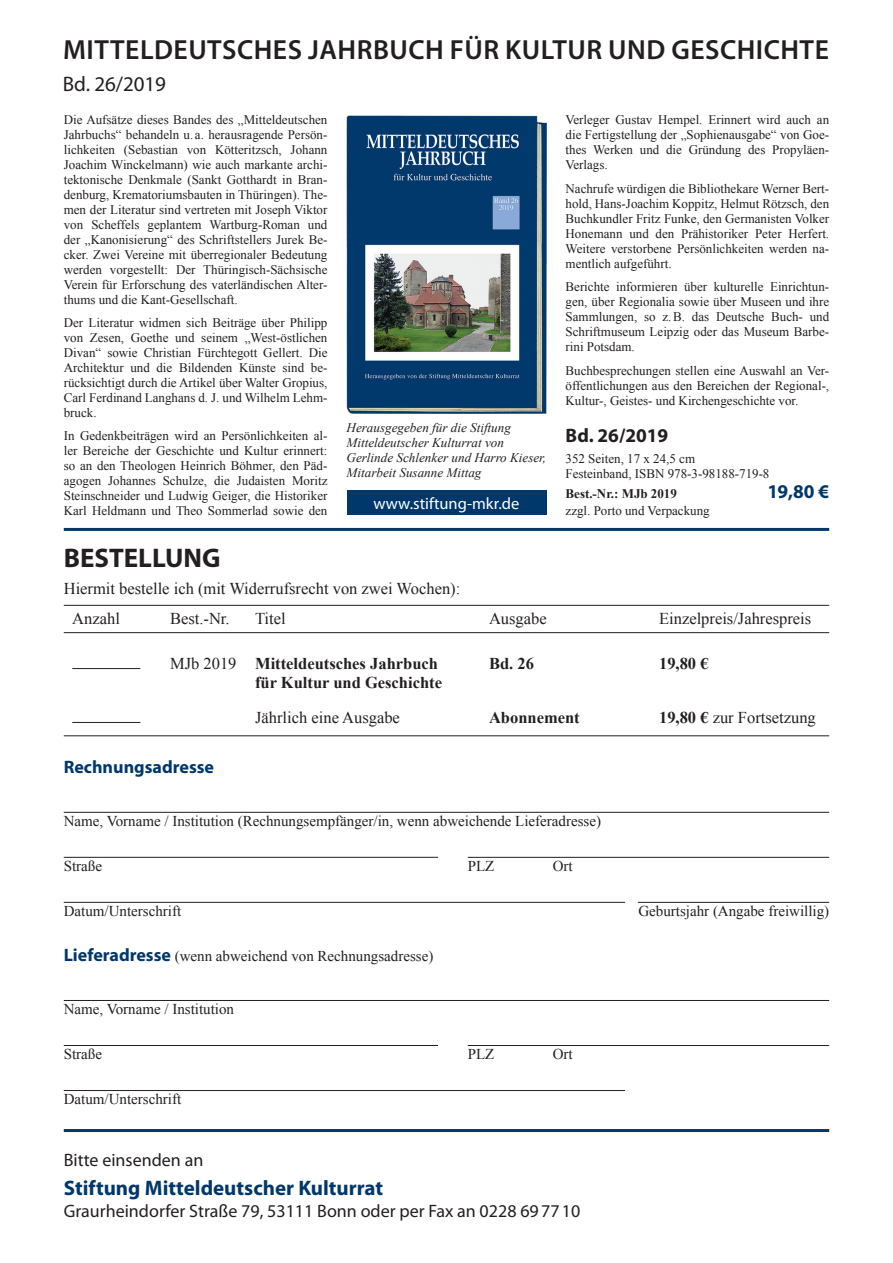
<style>
.page{position:relative;width:893px;height:1263px;background:#fff}
.page>*{position:absolute;margin:0;border:0;box-sizing:border-box;transform-origin:0 0}
.t1{font:600 27.75px "Myriad Pro";letter-spacing:.015em;color:#231f20}
.t2{font:700 27px "Myriad Pro";color:#231f20}
.t3{font:700 21px "Myriad Pro";color:#01386b}
.t4{font:21px "Myriad Pro";color:#231f20}
.t5{font:700 19.5px "Myriad Pro";color:#231f20}
.t6{font:700 19.5px "Myriad Pro";color:#01386b}
.t7{font:18px "Myriad Pro";color:#231f20}
.t8{font:700 18px "Myriad Pro";color:#01386b}
.t9{font:16.5px/30.2px "Times New Roman";color:#231f20}
.t10{font:700 16.5px "Times New Roman";color:#231f20}
.t11{font:16.5px "Myriad Pro";color:#fff}
.t12{font:15px "Times New Roman";color:#231f20}
.t13{font:13.2px/15px "Times New Roman";color:#231f20;text-align:justify}
.t14{font:italic 13.2px/15px "Times New Roman";color:#231f20}
.t15{font:700 13.2px "Times New Roman";color:#231f20}
.s1{font-weight:400}
.s2{font-family:"Times New Roman Euro"}
.s3{font-weight:700}
.s4{font-family:"Times New Roman Euro";font-weight:700}
.s5{font-family:"Myriad Pro";font-weight:700;font-size:18px;color:#01386b}
</style>
<div class="page">
<div style="left:347px;top:490px;width:199px;height:24px;background:#01386b"></div>
<img style="left:347px;top:116px;width:199px;height:298px">
<hr style="left:64px;top:528px;width:765px;height:3px;background:#01386b">
<hr style="left:64px;top:1129px;width:765px;height:3px;background:#01386b">
<hr style="left:64px;top:605px;width:765px;height:1px;background:#231f20">
<hr style="left:64px;top:632px;width:765px;height:1px;background:#231f20">
<hr style="left:72px;top:668px;width:68px;height:1px;background:#231f20">
<hr style="left:72px;top:722px;width:68px;height:1px;background:#231f20">
<hr style="left:64px;top:735px;width:765px;height:1px;background:#231f20">
<hr style="left:64px;top:812px;width:765px;height:1px;background:#231f20">
<hr style="left:64px;top:857px;width:374px;height:1px;background:#231f20">
<hr style="left:468px;top:857px;width:361px;height:1px;background:#231f20">
<hr style="left:64px;top:902px;width:561px;height:1px;background:#231f20">
<hr style="left:638px;top:902px;width:191px;height:1px;background:#231f20">
<hr style="left:64px;top:1000px;width:765px;height:1px;background:#231f20">
<hr style="left:64px;top:1045px;width:374px;height:1px;background:#231f20">
<hr style="left:468px;top:1045px;width:361px;height:1px;background:#231f20">
<hr style="left:64px;top:1090px;width:561px;height:1px;background:#231f20">
<h1 class="t1" style="left:63px;top:39px;width:767px">MITTELDEUTSCHES JAHRBUCH FÜR KULTUR UND GESCHICHTE</h1>
<h3 class="t4" style="left:63px;top:76px;width:105px">Bd. 26/2019</h3>
<p class="t13" style="left:64px;top:112px;width:265px">Die Aufsätze dieses Bandes des „Mitteldeutschen Jahrbuchs“ behandeln u. a. herausragende Persön&shy;lichkeiten (Sebastian von Kötteritzsch, Johann Joachim Winckelmann) wie auch markante archi&shy;tektonische Denkmale (Sankt Gotthardt in Bran&shy;denburg, Krematoriumsbauten in Thüringen). The&shy;men der Literatur sind vertreten mit Joseph Viktor von Scheffels geplantem Wartburg-Roman und der „Kanonisierung“ des Schriftstellers Jurek Be&shy;cker. Zwei Vereine mit überregionaler Bedeutung werden vorgestellt: Der Thüringisch-Sächsische Verein für Erforschung des vaterländischen Alter&shy;thums und die Kant-Gesellschaft.</p>
<p class="t13" style="left:64px;top:315px;width:265px">Der Literatur widmen sich Beiträge über Philipp von Zesen, Goethe und seinem „West-östlichen Divan“ sowie Christian Fürchtegott Gellert. Die Architektur und die Bildenden Künste sind be&shy;rücksichtigt durch die Artikel über Walter Gropius, Carl Ferdinand Langhans d. J. und Wilhelm Lehm&shy;bruck.</p>
<p class="t13" style="left:64px;top:428px;width:265px">In Gedenkbeiträgen wird an Persönlichkeiten al&shy;ler Bereiche der Geschichte und Kultur erinnert: so an den Theologen Heinrich Böhmer, den Päd&shy;agogen Johannes Schulze, die Judaisten Moritz Steinschneider und Ludwig Geiger, die Historiker Karl Heldmann und Theo Sommerlad sowie den</p>
<p class="t13" style="left:566px;top:112px;width:265px">Verleger Gustav Hempel. Erinnert wird auch an die Fertigstellung der „Sophienausgabe“ von Goe&shy;thes Werken und die Gründung des Propyläen-Verlags.</p>
<p class="t13" style="left:566px;top:181px;width:265px">Nachrufe würdigen die Bibliothekare Werner Bert&shy;hold, Hans-Joachim Koppitz, Helmut Rötzsch, den Buchkundler Fritz Funke, den Germanisten Volker Honemann und den Prähistoriker Peter Herfert.<br>Weitere verstorbene Persönlichkeiten werden na&shy;mentlich aufgeführt.</p>
<p class="t13" style="left:566px;top:279px;width:265px">Berichte informieren über kulturelle Einrichtun&shy;gen, über Regionalia sowie über Museen und ihre Sammlungen, so z. B. das Deutsche Buch- und Schriftmuseum Leipzig oder das Museum Barbe&shy;rini Potsdam.</p>
<p class="t13" style="left:566px;top:363px;width:265px">Buchbesprechungen stellen eine Auswahl an Ver&shy;öffentlichungen aus den Bereichen der Regional-, Kultur-, Geistes- und Kirchengeschichte vor.</p>
<h3 class="t5" style="left:566px;top:428px;width:104px">Bd. 26/2019</h3>
<p class="t13" style="left:566px;top:451px;width:205px">352 Seiten, 17 x 24,5 cm<br>Festeinband, ISBN 978-3-98188-719-8</p>
<p class="t15" style="left:566px;top:487px;width:113px">Best.-Nr.: MJb 2019</p>
<h3 class="t6" style="left:767px;top:484px;width:63px">19,80 €</h3>
<p class="t14" style="left:347px;top:420px;width:201px">Herausgegeben für die Stiftung<br>Mittel deutscher Kulturrat von<br>Gerlinde Schlenker und Harro Kieser,<br>Mitarbeit Susanne Mittag</p>
<p class="t11" style="left:374px;top:497px;width:147px">www.stiftung-mkr.de</p>
<p class="t13" style="left:566px;top:503px;width:146px">zzgl. Porto und Verpackung</p>
<h2 class="t2" style="left:64px;top:547px;width:158px">BESTELLUNG</h2>
<p class="t9" style="left:72px;top:573px;width:390px;text-indent:-9px">Hiermit bestelle ich (mit Widerrufsrecht von zwei Wochen):<br>Anzahl</p>
<p class="t9" style="left:170px;top:603px;width:61px">Best.-Nr.</p>
<p class="t9" style="left:255px;top:603px;width:32px">Titel</p>
<p class="t9" style="left:489px;top:603px;width:59px">Ausgabe</p>
<p class="t9" style="left:659px;top:603px;width:154px">Einzelpreis/Jahrespreis</p>
<p class="t10" style="left:170px;top:654px;width:269px"><span class="s1">MJb 2019</span> Mitteldeutsches Jahrbuch</p>
<p class="t10" style="left:489px;top:654px;width:46px">Bd. 26</p>
<p class="t10" style="left:659px;top:654px;width:51px">19,80 <span class="s2">€</span></p>
<p class="t10" style="left:255px;top:674px;width:188px">für Kultur und Geschichte</p>
<p class="t9" style="left:255px;top:702px;width:146px">Jährlich eine Ausgabe</p>
<p class="t10" style="left:489px;top:708px;width:92px">Abonnement</p>
<p class="t9" style="left:659px;top:702px;width:158px"><span class="s3">19,80</span> <span class="s4">€</span> zur Fortsetzung</p>
<h3 class="t8" style="left:64px;top:760px;width:152px">Rechnungsadresse</h3>
<p class="t12" style="left:64px;top:813px;width:539px">Name, Vorname / Institution (Rechnungsempfänger/in, wenn abweichende Lieferadresse)</p>
<p class="t12" style="left:64px;top:858px;width:40px">Straße</p>
<p class="t12" style="left:468px;top:858px;width:28px">PLZ</p>
<p class="t12" style="left:553px;top:858px;width:21px">Ort</p>
<p class="t12" style="left:64px;top:903px;width:119px">Datum/Unterschrift</p>
<p class="t12" style="left:638px;top:903px;width:192px">Geburtsjahr (Angabe freiwillig)</p>
<p class="t12" style="left:64px;top:947px;width:371px"><span class="s5">Lieferadresse</span> (wenn abweichend von Rechnungsadresse)</p>
<p class="t12" style="left:64px;top:1001px;width:172px">Name, Vorname / Institution</p>
<p class="t12" style="left:64px;top:1046px;width:40px">Straße</p>
<p class="t12" style="left:468px;top:1046px;width:28px">PLZ</p>
<p class="t12" style="left:553px;top:1046px;width:21px">Ort</p>
<p class="t12" style="left:64px;top:1091px;width:119px">Datum/Unterschrift</p>
<h3 class="t7" style="left:64px;top:1153px;width:141px">Bitte einsenden an</h3>
<h3 class="t3" style="left:64px;top:1180px;width:321px">Stiftung Mitteldeutscher Kulturrat</h3>
<h3 class="t7" style="left:64px;top:1204px;width:518px">Graurheindorfer Straße 79, 53111 Bonn oder per Fax an 0228 69 77 10</h3>
</div>
